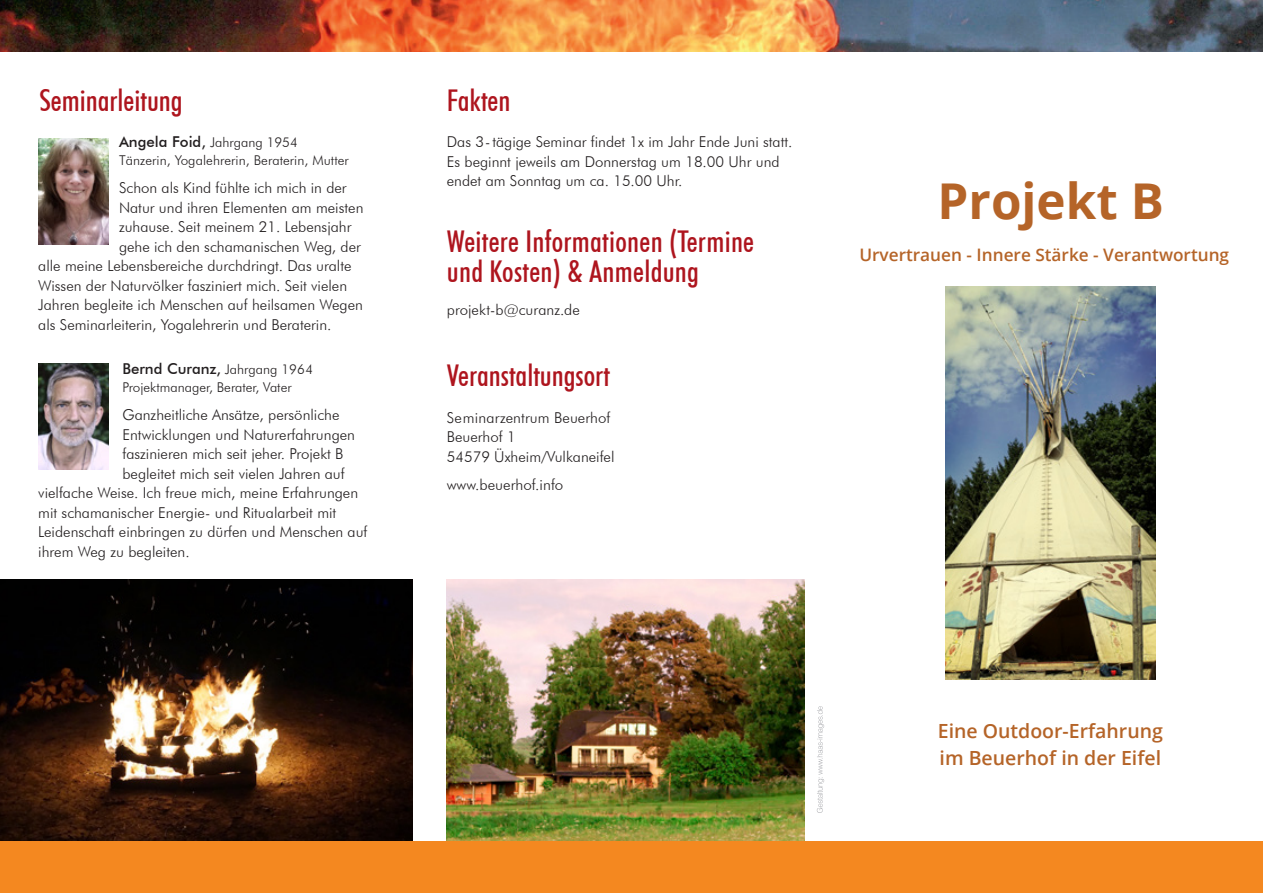
<style>
.page{position:relative;width:1263px;height:893px;background:#fff}
.page>*{position:absolute;margin:0;border:0;box-sizing:border-box;transform-origin:0 0}
.t1{font:700 49.35px "Open Sans";color:#b56428}
.t2{font:500 condensed 30px/30px "Futura BT";color:#ae151e}
.t3{font:600 19.5px/27px "Open Sans";color:#b56428}
.t4{font:600 17.25px "Open Sans";color:#b56428}
.t5{font:300 15.15px "Futura BT";color:#231f20}
.t6{font:300 15px/19.5px "Futura BT";color:#231f20}
.t7{font:500 15px "Futura BT";color:#231f20}
.t8{font:300 13.5px/18px "Futura BT";color:#231f20}
.s1{font-weight:500;font-size:15px}
.s2{font-weight:300;font-size:13.5px}
</style>
<div class="page">
<svg style="left:817px;top:706px;width:7px;height:107px"></svg>
<img style="left:0;top:579px;width:412px;height:263px">
<img style="left:447px;top:579px;width:357px;height:263px">
<img style="left:945px;top:286px;width:211px;height:394px">
<img style="left:0;top:0;width:1263px;height:51px">
<img style="left:38px;top:364px;width:71px;height:106px">
<img style="left:38px;top:138px;width:71px;height:106px">
<div style="left:0;top:842px;width:1263px;height:51px;background:#f48820"></div>
<h2 class="t2" style="left:39px;top:85px;width:145px">Seminarleitung</h2>
<p class="t8" style="left:119px;top:133px;width:231px"><span class="s1">Angela Foid,</span> Jahrgang 1954<br>Tänzerin, Yogalehrerin, Beraterin, Mutter</p>
<p class="t6" style="left:119px;top:178px;width:229px">Schon als Kind fühlte ich mich in der</p>
<p class="t6" style="left:119px;top:197px;width:246px">Natur und ihren Elementen am meisten</p>
<p class="t6" style="left:119px;top:217px;width:234px">zuhause. Seit meinem 21. Lebensjahr</p>
<p class="t6" style="left:119px;top:236px;width:243px">gehe ich den schamanischen Weg, der</p>
<p class="t6" style="left:38px;top:256px;width:315px">alle meine Lebensbereiche durchdringt. Das uralte</p>
<p class="t6" style="left:38px;top:275px;width:310px">Wissen der Naturvölker fasziniert mich. Seit vielen</p>
<p class="t6" style="left:38px;top:295px;width:326px">Jahren begleite ich Menschen auf heilsamen Wegen</p>
<p class="t6" style="left:38px;top:314px;width:295px">als Seminarleiterin, Yogalehrerin und Beraterin.</p>
<p class="t7" style="left:122px;top:360px;width:192px">Bernd Curanz, <span class="s2">Jahrgang 1964</span></p>
<p class="t8" style="left:122px;top:378px;width:171px">Projektmanager, Berater, Vater</p>
<p class="t6" style="left:122px;top:405px;width:219px">Ganzheitliche Ansätze, persönliche</p>
<p class="t6" style="left:122px;top:425px;width:234px">Entwicklungen und Naturerfahrungen</p>
<p class="t6" style="left:122px;top:444px;width:223px">faszinieren mich seit jeher. Projekt B</p>
<p class="t6" style="left:122px;top:464px;width:224px">begleitet mich seit vielen Jahren auf</p>
<p class="t6" style="left:38px;top:483px;width:321px">vielfache Weise. Ich freue mich, meine Erfahrungen</p>
<p class="t6" style="left:38px;top:503px;width:300px">mit schamanischer Energie- und Ritualarbeit mit</p>
<p class="t6" style="left:38px;top:522px;width:331px">Leidenschaft einbringen zu dürfen und Menschen auf</p>
<p class="t6" style="left:38px;top:542px;width:153px">ihrem Weg zu begleiten.</p>
<h2 class="t2" style="left:447px;top:85px;width:65px">Fakten</h2>
<p class="t6" style="left:447px;top:132px;width:347px">Das 3 - tägige Seminar findet 1x im Jahr Ende Juni statt.<br>Es beginnt jeweils am Donnerstag um 18.00 Uhr und endet am Sonntag um ca. 15.00 Uhr.</p>
<h2 class="t2" style="left:447px;top:227px;width:309px">Weitere Informationen (Termine und Kosten) &amp; Anmeldung</h2>
<p class="t6" style="left:447px;top:299px;width:135px">projekt-b@curanz.de</p>
<h2 class="t2" style="left:447px;top:360px;width:165px">Veranstaltungsort</h2>
<p class="t6" style="left:447px;top:407px;width:169px">Seminarzentrum Beuerhof<br>Beuerhof 1<br>54579 Üxheim/Vulkaneifel</p>
<p class="t5" style="left:447px;top:475px;width:118px">www.beuerhof.info</p>
<h1 class="t1" style="left:938px;top:166px;width:228px">Projekt B</h1>
<p class="t4" style="left:859px;top:243px;width:371px">Urvertrauen - Innere Stärke - Verantwortung</p>
<h3 class="t3" style="left:938px;top:717px;width:227px">Eine Outdoor-Erfahrung im Beuerhof in der Eifel</h3>
</div>
